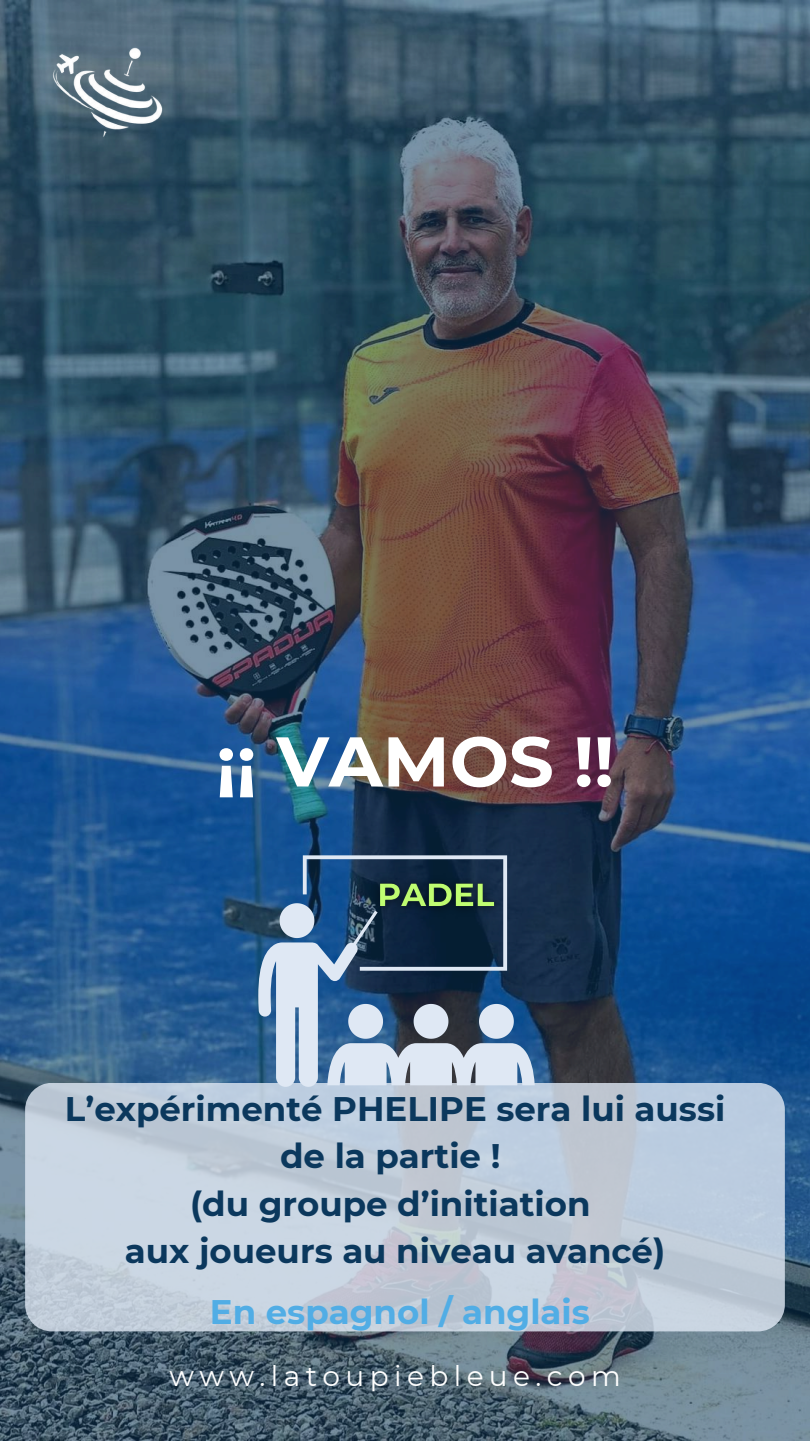
<style>
.page{position:relative;width:810px;height:1441px;background:#fff}
.page>*{position:absolute;margin:0;border:0;box-sizing:border-box;transform-origin:0 0}
.t1{font:700 70.2px "Montserrat";color:#fff}
.t2{font:700 34px/47.2px "Montserrat";color:#0b385d;text-align:center}
.t3{font:700 34px "Montserrat";color:#51ade5}
.t4{font:28px "Montserrat";letter-spacing:.195em;color:#fff}
</style>
<div class="page">
<img style="left:0;top:0;width:810px;height:1440px">
<div style="left:25px;top:1082px;width:760px;height:249px;background:linear-gradient(to right,#c7d2de,#bcc9d8);border-radius:27px"></div>
<svg style="left:258px;top:855px;width:277px;height:231px"></svg>
<img style="left:366px;top:869px;width:143px;height:52px">
<img style="left:47px;top:42px;width:117px;height:99px">
<h1 class="t1" style="left:216px;top:718px;width:400px">¡¡ VAMOS !!</h1>
<p class="t2" style="left:65px;top:1084px;width:662px">L’expérimenté PHELIPE sera lui aussi de la partie !<br>(du groupe d’initiation<br>aux joueurs au niveau avancé)</p>
<p class="t3" style="left:210px;top:1290px;width:381px">En espagnol / anglais</p>
<p class="t4" style="left:170px;top:1358px;width:453px">www.latoupiebleue.com</p>
</div>
